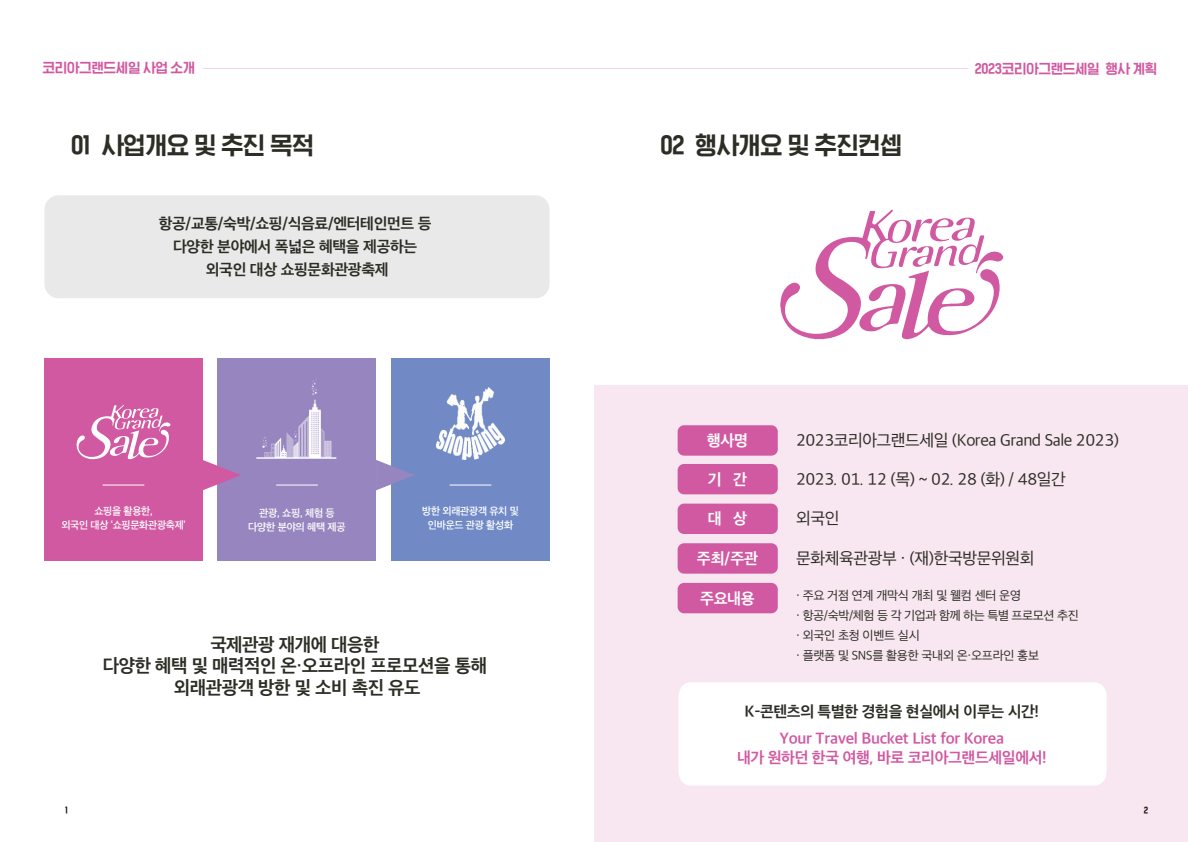
<style>
.page{position:relative;width:1188px;height:842px;background:#fff}
.page>*{position:absolute;margin:0;border:0;box-sizing:border-box;transform-origin:0 0}
.t1{font:25.1px "HGG Gothicssi P80 g";letter-spacing:-.025em;color:#2c2e25}
.t2{font:17.9px/21.5px "SD Gothic Neoa Uni g Bd";letter-spacing:-.025em;color:#2c2e25;text-align:center}
.t3{font:16px "SD Gothic Neoa Uni d Rg";letter-spacing:-.03em;color:#2c2e25}
.t4{font:15.1px "SD Gothic Neoa Uni g Bd";letter-spacing:-.025em;color:#fff}
.t5{font:15px/23px "SD Gothic Neoa Uni g Bd";letter-spacing:-.025em;color:#2c2e25;text-align:center}
.t6{font:15px/19px "SD Gothic Neoa Uni g Bd";letter-spacing:-.025em;color:#d159a1;text-align:center}
.t7{font:13.9px "HGG Gothicssi P80 g";letter-spacing:-.025em;color:#d159a1}
.t8{font:12px/20px "SD Gothic Neoa Uni d Rg";letter-spacing:-.025em;color:#2c2e25}
.t9{font:10px/13.9px "SD Gothic Neoa Uni f Sb";letter-spacing:-.025em;color:#fff;text-align:center}
.t10{font:9px "HGG Gothicssi P80 g";color:#17180a}
</style>
<div class="page">
<div style="left:594px;top:385px;width:594px;height:457px;background:#f8e6f0"></div>
<svg style="left:780px;top:210px;width:223px;height:129px"></svg>
<div style="left:44px;top:195px;width:505px;height:103px;background:#eae9e9;border-radius:14px"></div>
<div style="left:44px;top:358px;width:158px;height:203px;background:#d159a1"></div>
<div style="left:218px;top:358px;width:158px;height:203px;background:#9685be"></div>
<div style="left:391px;top:358px;width:158px;height:203px;background:#718ac6"></div>
<svg style="left:77px;top:405px;width:93px;height:54px"></svg>
<svg style="left:202px;top:460px;width:39px;height:30px"></svg>
<svg style="left:376px;top:460px;width:38px;height:30px"></svg>
<hr style="left:103px;top:484px;width:41px;height:1px;background:#fff">
<hr style="left:276px;top:484px;width:41px;height:1px;background:#fff">
<hr style="left:450px;top:484px;width:41px;height:1px;background:#fff">
<img style="left:257px;top:379px;width:80px;height:80px">
<img style="left:436px;top:387px;width:69px;height:72px">
<div style="left:678px;top:682px;width:428px;height:104px;background:#fff"></div>
<div style="left:677px;top:425px;width:101px;height:31px;background:#d159a1;border-radius:6px"></div>
<div style="left:677px;top:464px;width:101px;height:30px;background:#d159a1;border-radius:6px"></div>
<div style="left:677px;top:504px;width:101px;height:30px;background:#d159a1;border-radius:6px"></div>
<div style="left:677px;top:543px;width:101px;height:31px;background:#d159a1;border-radius:6px"></div>
<div style="left:677px;top:583px;width:101px;height:30px;background:#d159a1;border-radius:6px"></div>
<svg style="left:202px;top:68px;width:766px;height:1px"></svg>
<p class="t7" style="left:43px;top:60px;width:154px">코리아그랜드세일 사업 소개</p>
<p class="t7" style="left:975px;top:61px;width:184px">2023코리아그랜드세일 행사 계획</p>
<h1 class="t1" style="left:71px;top:132px;width:245px">01 사업개요 및 추진 목적</h1>
<h1 class="t1" style="left:660px;top:132px;width:244px">02 행사개요 및 추진컨셉</h1>
<p class="t5" style="left:159px;top:212px;width:274px">항공/교통/숙박/쇼핑/식음료/엔터테인먼트 등 다양한 분야에서 폭넓은 혜택을 제공하는 외국인 대상 쇼핑문화관광축제</p>
<p class="t9" style="left:61px;top:504px;width:126px">쇼핑을 활용한,<br>외국인 대상 ‘쇼핑문화관광축제’</p>
<p class="t9" style="left:422px;top:504px;width:98px">방한 외래관광객 유치 및 인바운드 관광 활성화</p>
<p class="t9" style="left:248px;top:506px;width:99px">관광, 쇼핑, 체험 등 다양한 분야의 혜택 제공</p>
<p class="t2" style="left:103px;top:633px;width:386px">국제관광 재개에 대응한<br>다양한 혜택 및 매력적인 온·오프라인 프로모션을 통해 외래관광객 방한 및 소비 촉진 유도</p>
<p class="t4" style="left:707px;top:433px;width:43px">행사명</p>
<p class="t3" style="left:796px;top:432px;width:325px">2023코리아그랜드세일 (Korea Grand Sale 2023)</p>
<p class="t4" style="left:708px;top:472px;width:41px">기 간</p>
<p class="t3" style="left:796px;top:471px;width:271px">2023. 01. 12 (목) ~ 02. 28 (화) / 48일간</p>
<p class="t4" style="left:708px;top:511px;width:41px">대 상</p>
<p class="t3" style="left:796px;top:510px;width:45px">외국인</p>
<p class="t4" style="left:697px;top:551px;width:63px">주최/주관</p>
<p class="t3" style="left:796px;top:550px;width:240px">문화체육관광부 · (재)한국방문위원회</p>
<p class="t4" style="left:700px;top:590px;width:56px">주요내용</p>
<p class="t8" style="left:796px;top:586px;width:284px">· 주요 거점 연계 개막식 개최 및 웰컴 센터 운영<br>· 항공/숙박/체험 등 각 기업과 함께 하는 특별 프로모션 추진 · 외국인 초청 이벤트 실시<br>· 플랫폼 및 SNS를 활용한 국내외 온·오프라인 홍보</p>
<p class="t5" style="left:744px;top:700px;width:296px">K-콘텐츠의 특별한 경험을 현실에서 이루는 시간!</p>
<p class="t6" style="left:737px;top:729px;width:311px">Your Travel Bucket List for Korea<br>내가 원하던 한국 여행, 바로 코리아그랜드세일에서!</p>
<p class="t10" style="left:65px;top:805px;width:5px">1</p>
<p class="t10" style="left:1144px;top:805px;width:6px">2</p>
</div>
